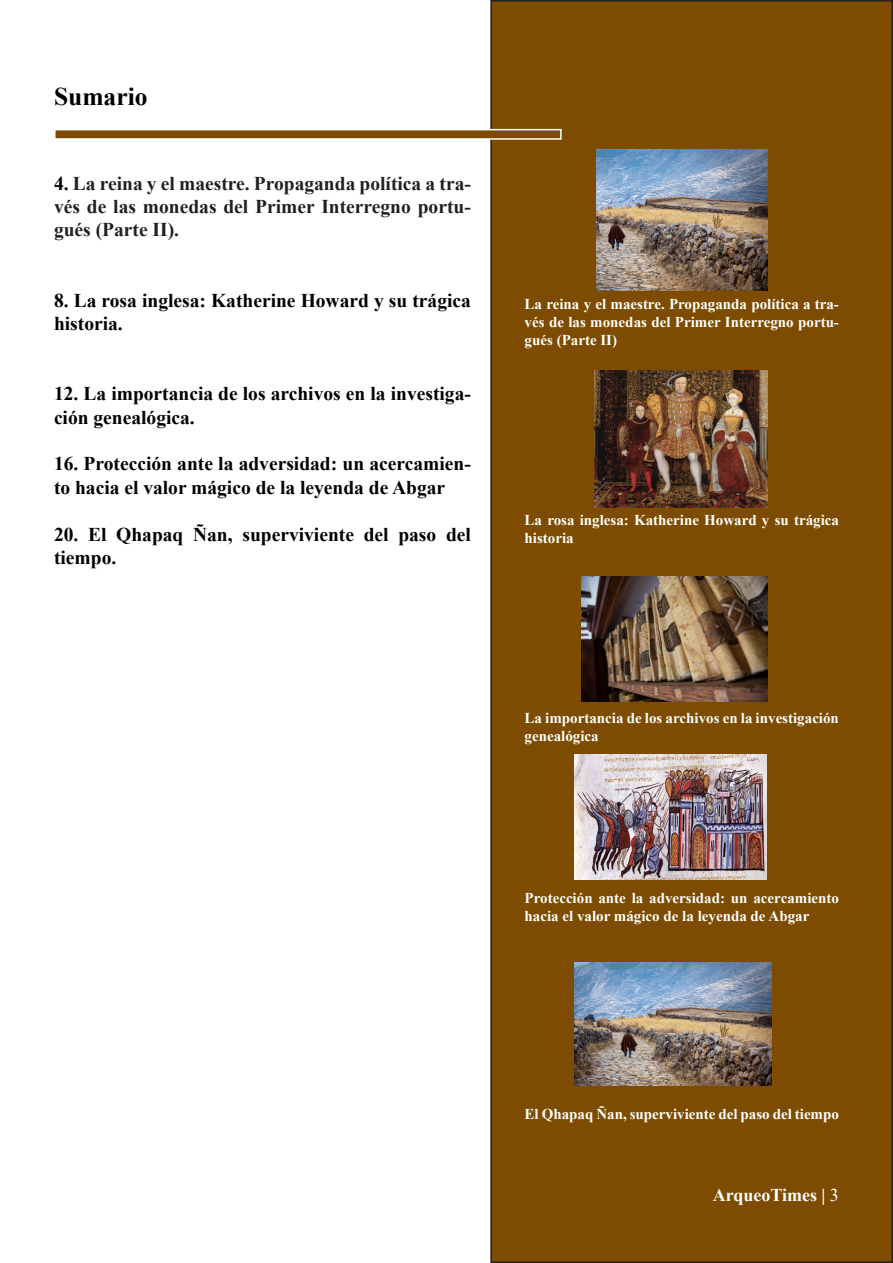
<style>
.page{position:relative;width:893px;height:1263px;background:#fff}
.page>*{position:absolute;margin:0;border:0;box-sizing:border-box;transform-origin:0 0}
.t1{font:700 25.5px "Times New Roman";color:#000}
.t2{font:700 19.5px/23.4px "Times New Roman";color:#000}
.t3{font:700 19.5px/23.4px "Times New Roman";color:#231f20;text-align:justify}
.t4{font:700 18px "Times New Roman";color:#fff}
.t5{font:700 15px/18px "Times New Roman";color:#fff}
.s1{color:#000}
.s2{font-weight:400}
</style>
<div class="page">
<div style="left:491px;top:1px;width:401px;height:1261px;background:#7d4c00"></div>
<div style="left:54px;top:129px;width:508px;height:11px;background:#7d4c00;border:2px solid #fff"></div>
<img style="left:596px;top:149px;width:171px;height:142px">
<img style="left:574px;top:963px;width:198px;height:122px">
<img style="left:594px;top:371px;width:173px;height:136px">
<img style="left:581px;top:576px;width:186px;height:126px">
<img style="left:574px;top:754px;width:192px;height:125px">
<p class="t1" style="left:54px;top:78px;width:95px">Sumario</p>
<p class="t3" style="left:54px;top:171px;width:418px"><span class="s1">4.</span> La reina y el maestre. Propaganda política a tra&shy;vés de las monedas del Primer Interregno portu&shy;gués (Parte II).</p>
<p class="t2" style="left:54px;top:288px;width:418px">8. La rosa inglesa: Katherine Howard y su trágica historia.</p>
<p class="t2" style="left:54px;top:381px;width:418px">12. La importancia de los archivos en la investiga&shy;ción genealógica.</p>
<p class="t2" style="left:54px;top:452px;width:418px">16. Protección ante la adversidad: un acercamien&shy;to hacia el valor mágico de la leyenda de Abgar</p>
<p class="t2" style="left:54px;top:522px;width:418px">20. El Qhapaq Ñan, superviviente del paso del tiempo.</p>
<p class="t5" style="left:525px;top:295px;width:316px;text-align:justify">La reina y el maestre. Propaganda política a tra&shy;vés de las monedas del Primer Interregno portu&shy;gués (Parte II)</p>
<p class="t5" style="left:525px;top:511px;width:316px">La rosa inglesa: Katherine Howard y su trágica historia</p>
<p class="t5" style="left:525px;top:709px;width:316px">La importancia de los archivos en la investigación genealógica</p>
<p class="t5" style="left:525px;top:889px;width:316px">Protección ante la adversidad: un acercamiento hacia el valor mágico de la leyenda de Abgar</p>
<p class="t5" style="left:525px;top:1105px;width:316px">El Qhapaq Ñan, superviviente del paso del tiempo</p>
<p class="t4" style="left:713px;top:1182px;width:128px">ArqueoTimes | <span class="s2">3</span></p>
</div>
